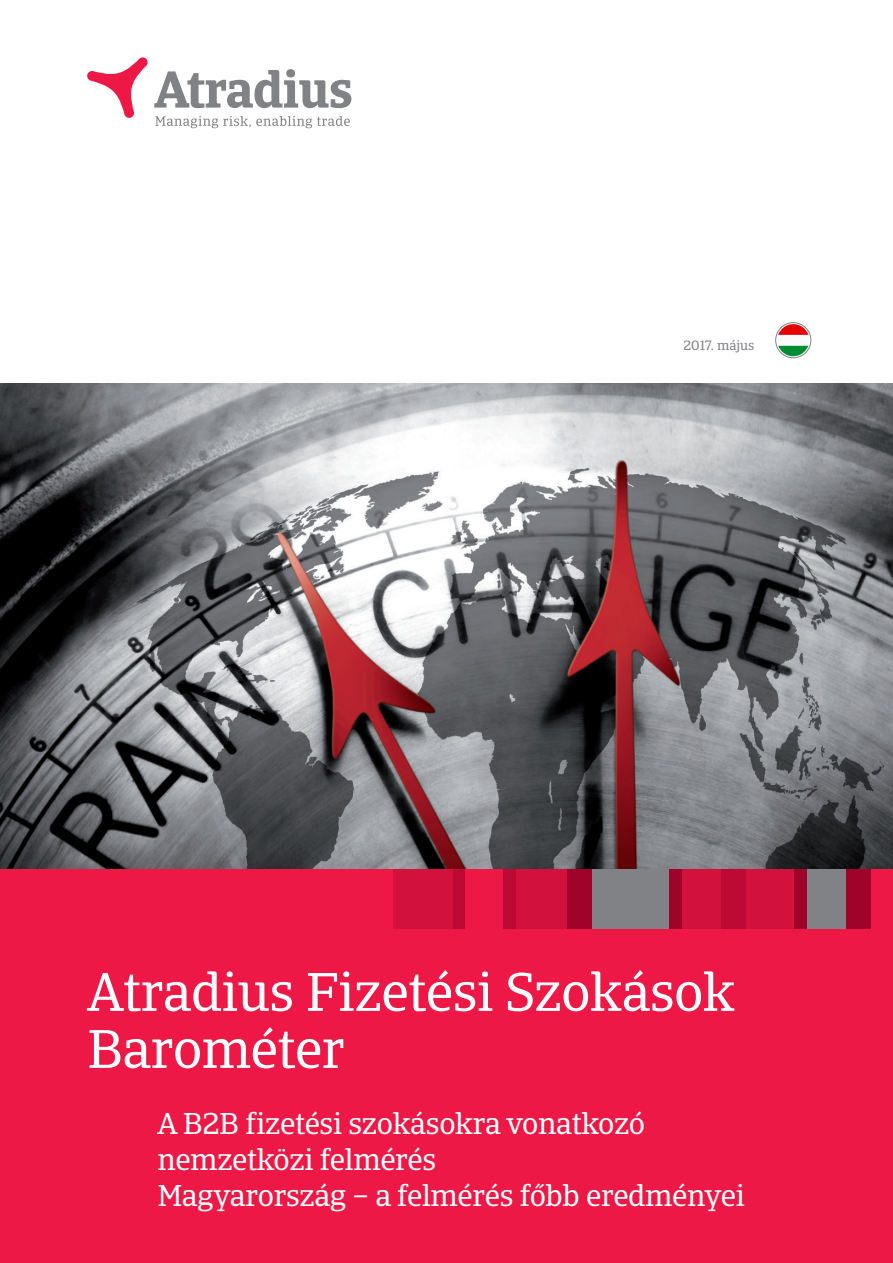
<style>
.page{position:relative;width:893px;height:1263px;background:#fff}
.page>*{position:absolute;margin:0;border:0;box-sizing:border-box;transform-origin:0 0}
.t1{font:54px/57px "Catalana";letter-spacing:-.01em;color:#fff}
.t2{font:30px/36px "Catalana";letter-spacing:-.01em;color:#fff}
.t3{font:13.5px "Catalana";color:#808285}
</style>
<div class="page">
<div style="left:0;top:869px;width:893px;height:394px;background:#ed1845"></div>
<img style="left:0;top:384px;width:893px;height:485px">
<div style="left:452px;top:869px;width:13px;height:60px;background:#bc0a35"></div>
<div style="left:393px;top:869px;width:59px;height:60px;background:#d2113d"></div>
<div style="left:516px;top:869px;width:51px;height:60px;background:#d2113d"></div>
<div style="left:746px;top:869px;width:49px;height:60px;background:#d2113d"></div>
<div style="left:567px;top:869px;width:26px;height:60px;background:#a0032a"></div>
<div style="left:720px;top:869px;width:26px;height:60px;background:#bc0a35"></div>
<div style="left:846px;top:869px;width:25px;height:60px;background:#a0032a"></div>
<div style="left:503px;top:869px;width:13px;height:60px;background:#bc0a35"></div>
<div style="left:593px;top:869px;width:76px;height:60px;background:#808285"></div>
<div style="left:669px;top:869px;width:13px;height:60px;background:#a0032a"></div>
<div style="left:682px;top:869px;width:38px;height:60px;background:#d2113d"></div>
<div style="left:807px;top:869px;width:39px;height:60px;background:#808285"></div>
<div style="left:795px;top:869px;width:12px;height:60px;background:#a0032a"></div>
<svg style="left:154px;top:69px;width:197px;height:39px"></svg>
<svg style="left:87px;top:57px;width:61px;height:61px"></svg>
<svg style="left:155px;top:116px;width:195px;height:12px"></svg>
<svg style="left:775px;top:322px;width:36px;height:36px"></svg>
<svg style="left:777px;top:324px;width:32px;height:32px"></svg>
<p class="t3" style="left:683px;top:338px;width:72px">2017. május</p>
<h1 class="t1" style="left:87px;top:964px;width:649px">Atradius Fizetési Szokások<br>Barométer</h1>
<p class="t2" style="left:157px;top:1106px;width:589px">A B2B fizetési szokásokra vonatkozó nemzetközi felmérés<br>Magyarország – a felmérés főbb eredményei</p>
</div>
